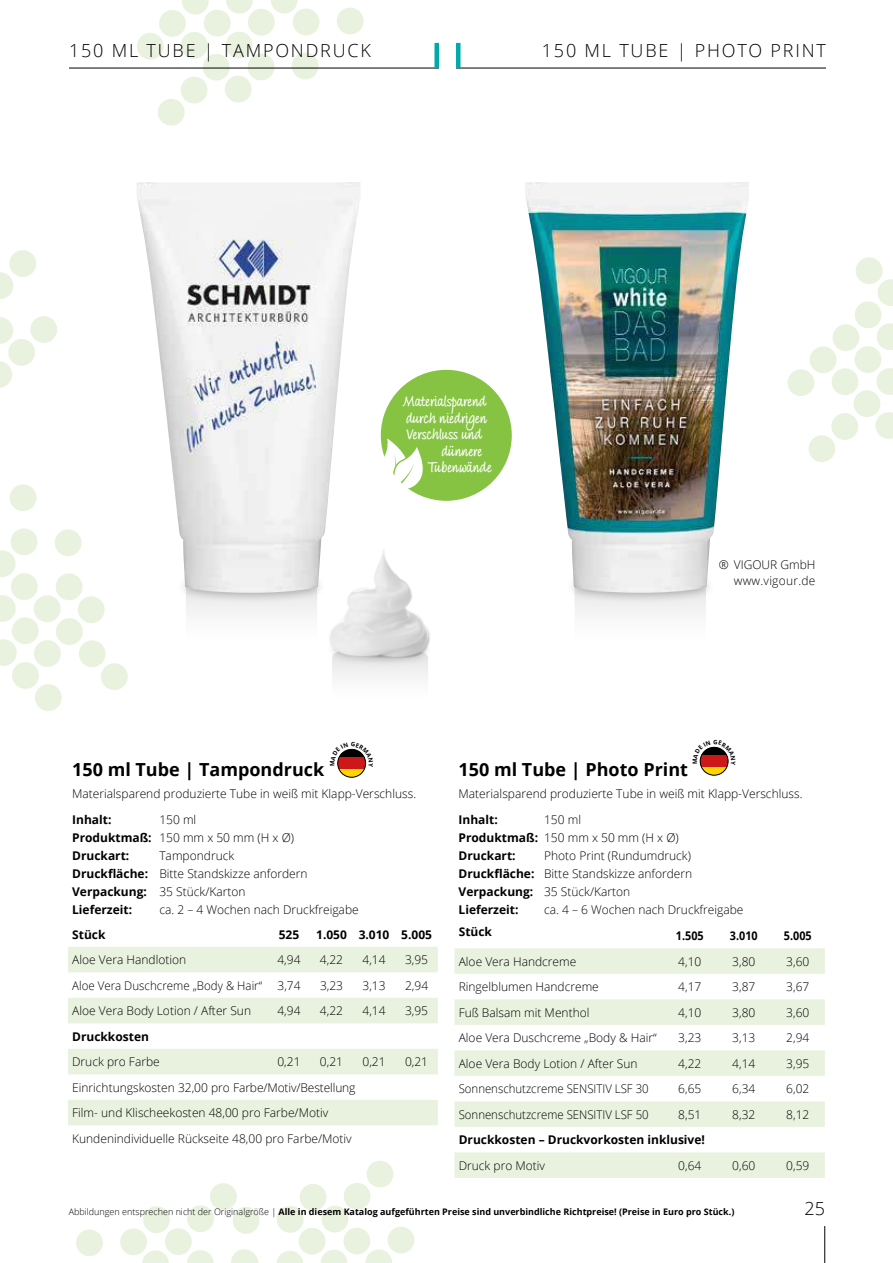
<style>
.page{position:relative;width:893px;height:1263px;background:#fff}
.page>*{position:absolute;margin:0;border:0;box-sizing:border-box;transform-origin:0 0}
.t1{font:700 21px "Bradley Type Pro";letter-spacing:-.02em;color:#fff;scale:.91 1}
.t2{font:300 18px "Open Sans";letter-spacing:.1em;color:#000}
.t3{font:700 18px "Open Sans";color:#000}
.t4{font:300 12px/18px "Open Sans";color:#000}
.t5{font:700 12px "Open Sans";color:#000}
.t6{font:300 12px "Open Sans";color:#000;scale:.95 1}
.t7{font:300 12px "Open Sans";color:#000;scale:.96 1}
.t8{font:700 12px "Open Sans";color:#000;scale:.9 1}
.t9{font:700 9px "Open Sans";color:#000}
.s1{font-weight:700}
.s2{font-weight:300}
</style>
<div class="page">
<img style="left:329px;top:550px;width:101px;height:101px">
<svg style="left:332px;top:651px;width:96px;height:26px"></svg>
<svg style="left:0;top:250px;width:36px;height:49px"></svg>
<svg style="left:0;top:316px;width:57px;height:72px"></svg>
<svg style="left:276px;top:1161px;width:138px;height:102px"></svg>
<svg style="left:76px;top:1229px;width:27px;height:27px"></svg>
<svg style="left:120px;top:1183px;width:140px;height:80px"></svg>
<svg style="left:10px;top:484px;width:27px;height:27px"></svg>
<svg style="left:0;top:528px;width:128px;height:183px"></svg>
<svg style="left:787px;top:257px;width:106px;height:205px"></svg>
<svg style="left:337px;top:7px;width:27px;height:28px"></svg>
<svg style="left:136px;top:0;width:185px;height:126px"></svg>
<svg style="left:186px;top:604px;width:131px;height:9px"></svg>
<div style="left:176px;top:569px;width:151px;height:35px;background:#000;opacity:.69"></div>
<img style="left:137px;top:182px;width:223px;height:411px">
<svg style="left:575px;top:604px;width:131px;height:9px"></svg>
<div style="left:565px;top:569px;width:151px;height:35px;background:#000;opacity:.69"></div>
<img style="left:525px;top:182px;width:224px;height:411px">
<hr style="left:69px;top:68px;width:370px;height:1px;background:#000">
<hr style="left:456px;top:68px;width:370px;height:1px;background:#000">
<div style="left:434px;top:43px;width:5px;height:25px;background:#00aaa7"></div>
<hr style="left:456px;top:43px;width:4px;height:25px;background:#00aaa7">
<svg style="left:68px;top:947px;width:370px;height:178px;fill:#e9f2df"></svg>
<svg style="left:338px;top:769px;width:27px;height:8px"></svg>
<div style="left:338px;top:757px;width:28px;height:12px;background:#cd1719"></div>
<div style="left:338px;top:749px;width:28px;height:28px;border:1px solid #000;border-radius:50%"></div>
<svg style="left:701px;top:767px;width:27px;height:8px"></svg>
<div style="left:700px;top:755px;width:28px;height:12px;background:#cd1719"></div>
<div style="left:700px;top:747px;width:28px;height:28px;border:1px solid #000;border-radius:50%"></div>
<div style="left:381px;top:370px;width:131px;height:131px;background:#86c343;border-radius:50%"></div>
<svg style="left:381px;top:438px;width:42px;height:53px"></svg>
<svg style="left:454px;top:948px;width:371px;height:230px;fill:#e9f2df"></svg>
<hr style="left:824px;top:1226px;width:1px;height:37px;background:#000">
<svg style="left:337px;top:748px;width:30px;height:19px"></svg>
<svg style="left:699px;top:746px;width:30px;height:19px"></svg>
<h2 class="t2" style="left:69px;top:38px;width:303px">150 ML TUBE | TAMPONDRUCK</h2>
<h2 class="t2" style="left:542px;top:38px;width:286px">150 ML TUBE | PHOTO PRINT</h2>
<h1 class="t1" style="left:403px;top:392px;width:94px">Materialsparend</h1>
<h1 class="t1" style="left:406px;top:409px;width:91px">durch niedrigen</h1>
<h1 class="t1" style="left:406px;top:425px;width:85px">Verschluss und</h1>
<h1 class="t1" style="left:441px;top:442px;width:47px">dünnere</h1>
<h1 class="t1" style="left:427px;top:458px;width:73px">Tubenwände</h1>
<p class="t4" style="left:719px;top:556px;width:98px;line-height:15.8px;text-align:right">® VIGOUR GmbH www.vigour.de</p>
<h2 class="t3" style="left:72px;top:756px;width:254px">150 ml Tube | Tampondruck</h2>
<p class="t4" style="left:72px;top:784px;width:345px">Materialsparend produzierte Tube in weiß mit Klapp-Verschluss.</p>
<p class="t5" style="left:72px;top:811px;width:41px">Inhalt:</p>
<p class="t4" style="left:72px;top:811px;width:223px;text-indent:87px">150 ml<br><span class="s1">Produktmaß:</span> 150 mm x 50 mm (H x Ø)<br><span class="s1">Druckart:</span></p>
<p class="t4" style="left:72px;top:847px;width:237px;text-indent:87px">Tampondruck<br><span class="s1">Druckfläche:</span> Bitte Standskizze anfordern<br><span class="s1">Verpackung:</span> 35 Stück/Karton<br><span class="s1">Lieferzeit:</span></p>
<p class="t4" style="left:159px;top:901px;width:201px">ca. 2 – 4 Wochen nach Druckfreigabe</p>
<p class="t5" style="left:72px;top:926px;width:35px">Stück</p>
<p class="t5" style="left:279px;top:926px;width:22px">525</p>
<p class="t5" style="left:316px;top:926px;width:117px">1.050 3.010 5.005</p>
<p class="t4" style="left:72px;top:950px;width:116px">Aloe Vera Handlotion</p>
<p class="t4" style="left:277px;top:950px;width:25px">4,94</p>
<p class="t4" style="left:320px;top:950px;width:25px">4,22</p>
<p class="t4" style="left:362px;top:950px;width:25px">4,14</p>
<p class="t4" style="left:405px;top:950px;width:25px">3,95</p>
<p class="t7" style="left:72px;top:977px;width:199px">Aloe Vera Duschcreme „Body &amp; Hair“</p>
<p class="t4" style="left:277px;top:976px;width:25px">3,74</p>
<p class="t4" style="left:320px;top:976px;width:25px">3,23</p>
<p class="t4" style="left:362px;top:976px;width:25px">3,13</p>
<p class="t4" style="left:405px;top:976px;width:25px">2,94</p>
<p class="t4" style="left:72px;top:1001px;width:180px">Aloe Vera Body Lotion / After Sun</p>
<p class="t4" style="left:277px;top:1001px;width:25px">4,94</p>
<p class="t4" style="left:320px;top:1001px;width:25px">4,22</p>
<p class="t4" style="left:362px;top:1001px;width:25px">4,14</p>
<p class="t4" style="left:405px;top:1001px;width:25px">3,95</p>
<p class="t5" style="left:72px;top:1028px;width:78px">Druckkosten</p>
<p class="t4" style="left:72px;top:1052px;width:89px">Druck pro Farbe</p>
<p class="t4" style="left:277px;top:1052px;width:25px">0,21</p>
<p class="t4" style="left:320px;top:1052px;width:25px">0,21</p>
<p class="t4" style="left:362px;top:1052px;width:25px">0,21</p>
<p class="t4" style="left:405px;top:1052px;width:25px">0,21</p>
<p class="t4" style="left:72px;top:1074px;width:285px;line-height:25.5px">Einrichtungskosten 32,00 pro Farbe/Motiv/Bestellung<br>Film- und Klischeekosten 48,00 pro Farbe/Motiv<br>Kundenindividuelle Rückseite 48,00 pro Farbe/Motiv</p>
<h2 class="t3" style="left:459px;top:756px;width:231px">150 ml Tube | Photo Print</h2>
<p class="t4" style="left:459px;top:784px;width:345px">Materialsparend produzierte Tube in weiß mit Klapp-Verschluss.</p>
<p class="t5" style="left:459px;top:811px;width:41px">Inhalt:</p>
<p class="t4" style="left:459px;top:811px;width:222px;text-indent:86px">150 ml<br><span class="s1">Produktmaß:</span> 150 mm x 50 mm (H x Ø)<br><span class="s1">Druckart:</span></p>
<p class="t4" style="left:459px;top:847px;width:235px;text-indent:86px">Photo Print (Rundumdruck)<br><span class="s1">Druckfläche:</span> Bitte Standskizze anfordern<br><span class="s1">Verpackung:</span> 35 Stück/Karton<br><span class="s1">Lieferzeit:</span></p>
<p class="t4" style="left:544px;top:901px;width:201px">ca. 4 – 6 Wochen nach Druckfreigabe</p>
<p class="t5" style="left:459px;top:923px;width:35px">Stück</p>
<p class="t8" style="left:676px;top:927px;width:32px">1.505</p>
<p class="t8" style="left:730px;top:927px;width:32px">3.010</p>
<p class="t8" style="left:784px;top:927px;width:32px">5.005</p>
<p class="t4" style="left:459px;top:952px;width:119px">Aloe Vera Handcreme</p>
<p class="t4" style="left:678px;top:952px;width:25px">4,10</p>
<p class="t4" style="left:732px;top:952px;width:25px">3,80</p>
<p class="t4" style="left:786px;top:952px;width:25px">3,60</p>
<p class="t4" style="left:459px;top:977px;width:142px">Ringelblumen Handcreme</p>
<p class="t4" style="left:678px;top:977px;width:25px">4,17</p>
<p class="t4" style="left:732px;top:977px;width:25px">3,87</p>
<p class="t4" style="left:786px;top:977px;width:25px">3,67</p>
<p class="t4" style="left:459px;top:1003px;width:132px">Fuß Balsam mit Menthol</p>
<p class="t4" style="left:678px;top:1003px;width:25px">4,10</p>
<p class="t4" style="left:732px;top:1003px;width:25px">3,80</p>
<p class="t4" style="left:786px;top:1003px;width:25px">3,60</p>
<p class="t4" style="left:459px;top:1028px;width:199px">Aloe Vera Duschcreme „Body &amp; Hair“</p>
<p class="t4" style="left:678px;top:1028px;width:25px">3,23</p>
<p class="t4" style="left:732px;top:1028px;width:25px">3,13</p>
<p class="t4" style="left:786px;top:1028px;width:25px">2,94</p>
<p class="t4" style="left:459px;top:1054px;width:180px">Aloe Vera Body Lotion / After Sun</p>
<p class="t4" style="left:678px;top:1054px;width:25px">4,22</p>
<p class="t4" style="left:732px;top:1054px;width:25px">4,14</p>
<p class="t4" style="left:786px;top:1054px;width:25px">3,95</p>
<p class="t6" style="left:459px;top:1081px;width:201px">Sonnenschutzcreme SENSITIV LSF 30</p>
<p class="t4" style="left:678px;top:1079px;width:25px">6,65</p>
<p class="t4" style="left:732px;top:1079px;width:25px">6,34</p>
<p class="t4" style="left:786px;top:1079px;width:25px">6,02</p>
<p class="t6" style="left:459px;top:1106px;width:201px">Sonnenschutzcreme SENSITIV LSF 50</p>
<p class="t4" style="left:678px;top:1105px;width:25px">8,51</p>
<p class="t4" style="left:732px;top:1105px;width:25px">8,32</p>
<p class="t4" style="left:786px;top:1105px;width:25px">8,12</p>
<p class="t5" style="left:459px;top:1131px;width:248px">Druckkosten – Druckvorkosten inklusive!</p>
<p class="t4" style="left:459px;top:1156px;width:88px">Druck pro Motiv</p>
<p class="t4" style="left:678px;top:1156px;width:25px">0,64</p>
<p class="t4" style="left:732px;top:1156px;width:25px">0,60</p>
<p class="t4" style="left:786px;top:1156px;width:25px">0,59</p>
<p class="t9" style="left:69px;top:1205px;width:667px"><span class="s2">Abbildungen entsprechen nicht der Originalgröße |</span> Alle in diesem Katalog aufgeführten Preise sind unverbindliche Richtpreise! (Preise in Euro pro Stück.)</p>
<h2 class="t2" style="left:804px;top:1196px;width:22px">25</h2>
</div>
